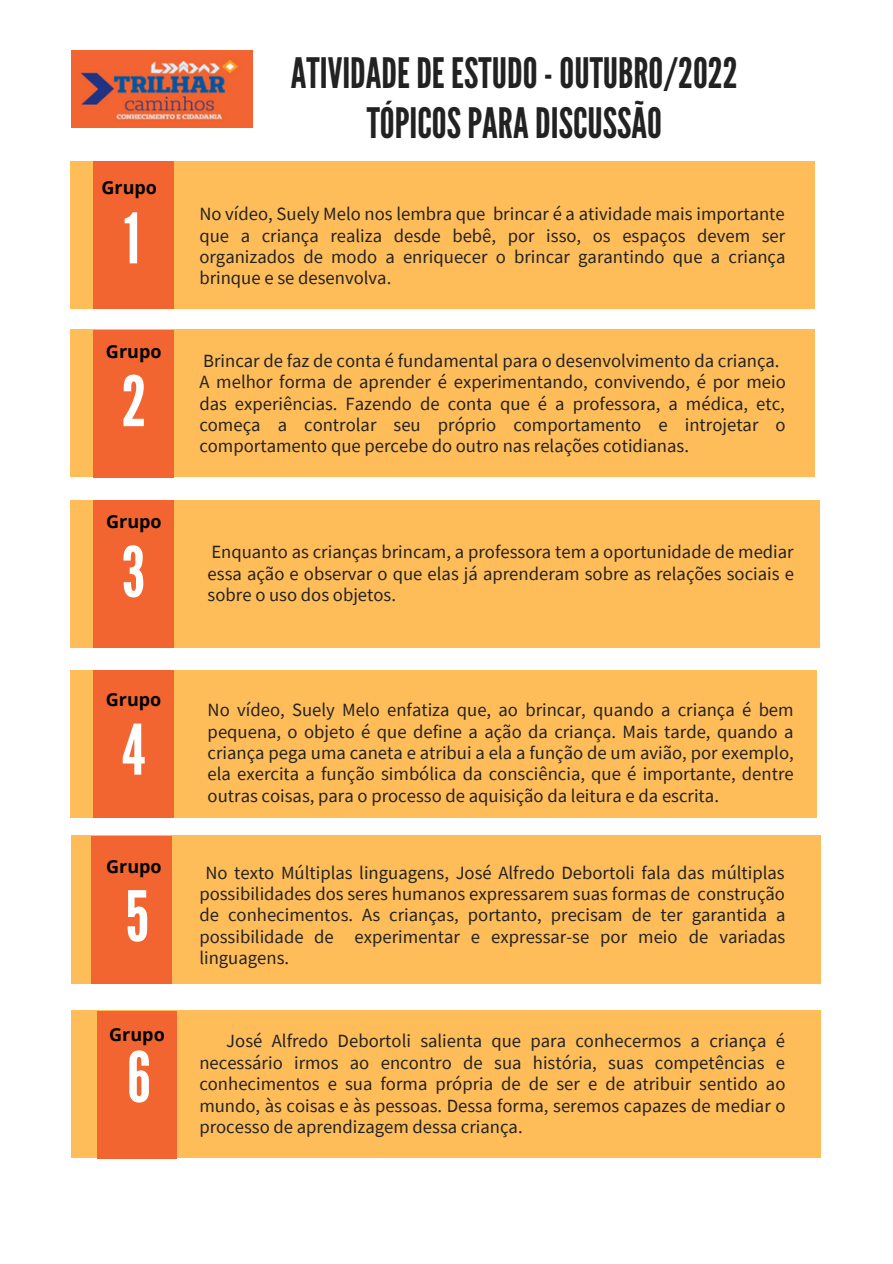
<style>
.page{position:relative;width:893px;height:1264px;background:#fff}
.page>*{position:absolute;margin:0;border:0;box-sizing:border-box;transform-origin:0 0}
.t1{font:69.45px "League Gothic";color:#fff}
.t2{font:41.85px/49.5px "League Gothic";color:#222;text-align:center}
.t3{font:18.6px/21.3px "Source Sans Pro";color:#222;text-align:justify}
.t4{font:700 18px "Open Sans";color:#000}
</style>
<div class="page">
<div style="left:71px;top:329px;width:744px;height:147px;background:#ffbd59"></div>
<div style="left:70px;top:670px;width:746px;height:147px;background:#ffbd59"></div>
<div style="left:72px;top:836px;width:748px;height:147px;background:#ffbd59"></div>
<div style="left:71px;top:500px;width:748px;height:147px;background:#ffbd59"></div>
<div style="left:94px;top:330px;width:79px;height:147px;background:#f26531"></div>
<div style="left:93px;top:670px;width:80px;height:147px;background:#f26531"></div>
<div style="left:92px;top:836px;width:80px;height:147px;background:#f26531"></div>
<div style="left:94px;top:500px;width:79px;height:148px;background:#f26531"></div>
<div style="left:71px;top:161px;width:744px;height:147px;background:#ffbd59"></div>
<div style="left:93px;top:161px;width:80px;height:148px;background:#f26531"></div>
<div style="left:72px;top:1010px;width:748px;height:147px;background:#ffbd59"></div>
<div style="left:97px;top:1011px;width:80px;height:147px;background:#f26531"></div>
<img style="left:72px;top:50px;width:181px;height:78px">
<p class="t4" style="left:101px;top:174px;width:57px">Grupo</p>
<h1 class="t1" style="left:124px;top:198px;width:18px">1</h1>
<p class="t4" style="left:106px;top:339px;width:57px">Grupo</p>
<h1 class="t1" style="left:122px;top:361px;width:26px">2</h1>
<p class="t4" style="left:106px;top:509px;width:57px">Grupo</p>
<h1 class="t1" style="left:122px;top:532px;width:25px">3</h1>
<p class="t4" style="left:106px;top:687px;width:57px">Grupo</p>
<h1 class="t1" style="left:122px;top:709px;width:25px">4</h1>
<p class="t4" style="left:106px;top:853px;width:57px">Grupo</p>
<h1 class="t1" style="left:125px;top:876px;width:25px">5</h1>
<p class="t4" style="left:109px;top:1022px;width:57px">Grupo</p>
<h1 class="t1" style="left:127px;top:1037px;width:25px">6</h1>
<h2 class="t2" style="left:291px;top:50px;width:448px">ATIVIDADEDE ESTUDO-0UTUBRO/2022<br>TÓPICOSPARADISCUSSÃO</h2>
<p class="t3" style="left:199px;top:203px;width:587px">No vídeo, Suely Melo nos lembra que brincar é a atividade mais importante que a criança realiza desde bebê, por isso, os espaços devem ser organizados de modo a enriquecer o brincar garantindo que a criança brinque e se desenvolva.</p>
<p class="t3" style="left:199px;top:350px;width:588px;text-align:left">Brincar de faz de conta é fundamental para o desenvolvimento da criança.<br>A melhor forma de aprender é experimentando, convivendo, é por meio das experiências. Fazendo de conta que é a professora, a médica, etc, começa a controlar seu próprio comportamento e introjetar o comportamento que percebe do outro nas relações cotidianas.</p>
<p class="t3" style="left:208px;top:541px;width:587px">Enquanto as crianças brincam, a professora tem a oportunidade de mediar essa ação e observar o que elas já aprenderam sobre as relações sociais e sobre o uso dos objetos.</p>
<p class="t3" style="left:208px;top:699px;width:587px">No vídeo, Suely Melo enfatiza que, ao brincar, quando a criança é bem pequena, o objeto é que define a ação da criança. Mais tarde, quando a criança pega uma caneta e atribui a ela a função de um avião, por exemplo, ela exercita a função simbólica da consciência, que é importante, dentre outras coisas, para o processo de aquisição da leitura e da escrita.</p>
<p class="t3" style="left:199px;top:861px;width:587px;text-indent:6px">No texto Múltiplas linguagens, José Alfredo Debortoli fala das múltiplas possibilidades dos seres humanos expressarem suas formas de construção de conhecimentos. As crianças, portanto, precisam de ter garantida a possibilidade de experimentar e expressar-se por meio de variadas linguagens.</p>
<p class="t3" style="left:199px;top:1030px;width:587px;text-indent:27px">José Alfredo Debortoli salienta que para conhecermos a criança é necessário irmos ao encontro de sua história, suas competências e conhecimentos e sua forma própria de de ser e de atribuir sentido ao mundo, às coisas e às pessoas. Dessa forma, seremos capazes de mediar o processo de aprendizagem dessa criança.</p>
</div>
